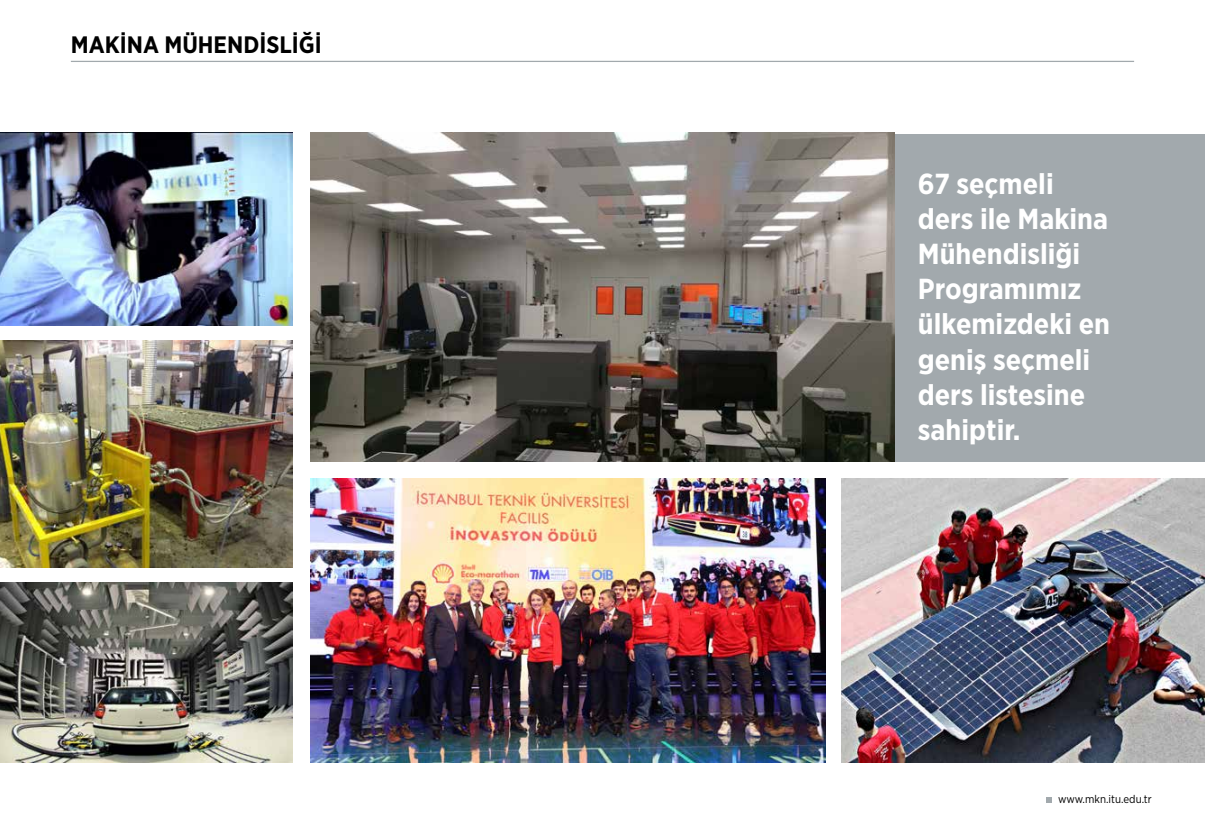
<style>
.page{position:relative;width:1205px;height:833px;background:#fff}
.page>*{position:absolute;margin:0;border:0;box-sizing:border-box;transform-origin:0 0}
.t1{font:700 29px/35.1px "Gotham Narrow";color:#fff}
.t2{font:700 23.75px "Gotham Narrow";color:#000}
.t3{font:11.25px "Gotham Narrow";color:#000}
</style>
<div class="page">
<svg style="left:1046px;top:797px;width:6px;height:6px"></svg>
<hr style="left:71px;top:61px;width:1063px;height:1px;background:#a2a9ad">
<img style="left:0;top:133px;width:292px;height:192px">
<img style="left:310px;top:133px;width:585px;height:329px">
<img style="left:0;top:340px;width:292px;height:227px">
<img style="left:310px;top:478px;width:515px;height:284px">
<img style="left:841px;top:478px;width:364px;height:284px">
<img style="left:0;top:582px;width:292px;height:180px">
<div style="left:895px;top:134px;width:310px;height:328px;background:#a2a9ad"></div>
<p class="t2" style="left:71px;top:30px;width:252px">MAKİNA MÜHENDİSLİĞİ</p>
<p class="t1" style="left:918px;top:166px;width:194px">67 seçmeli ders ile Makina<br>Mühendisliği<br>Programımız ülkemizdeki en geniş seçmeli ders listesine sahiptir.</p>
<p class="t3" style="left:1058px;top:792px;width:95px">www.mkn.itu.edu.tr</p>
</div>
